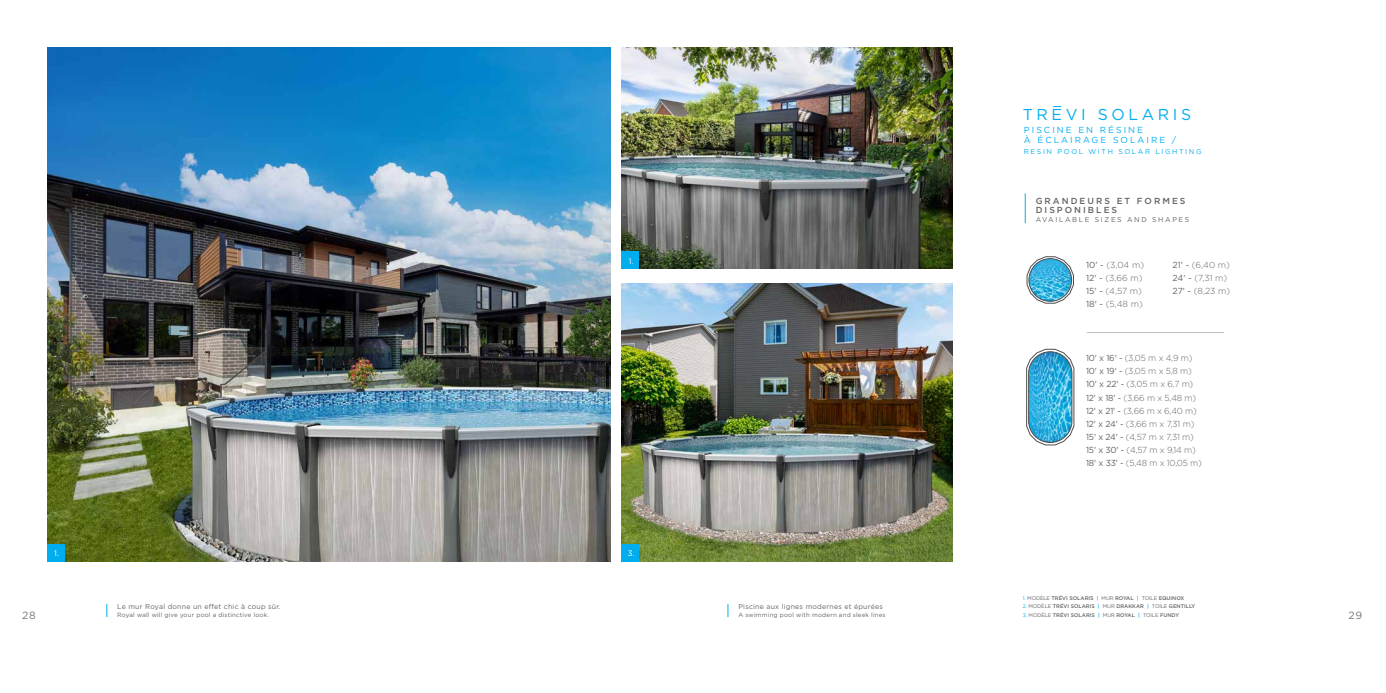
<style>
.page{position:relative;width:1386px;height:693px;background:#fff}
.page>*{position:absolute;margin:0;border:0;box-sizing:border-box;transform-origin:0 0}
.t1{font:15.75px "Gotham";letter-spacing:.23em;color:#00aeef}
.t2{font:10.5px "Gotham";color:#77787b}
.t3{font:300 8.75px/13.1px "Gotham";letter-spacing:-.02em;color:#636466}
.t4{font:8.75px/10.5px "Gotham";letter-spacing:.23em;color:#00aeef}
.t5{font:500 8.75px/9.6px "Gotham";letter-spacing:.23em;color:#636466}
.t6{font:7.88px "Gotham";color:#fff}
.t7{font:7px "Gotham";letter-spacing:.03em;color:#636466}
.t8{font:7px "Gotham";letter-spacing:.23em;color:#00aeef}
.t9{font:7px "Gotham";letter-spacing:.23em;color:#636466}
.t10{font:6.12px "Gotham";letter-spacing:.03em;color:#636466}
.t11{font:500 5.25px "Gotham";color:#636466}
.s1{font-weight:400}
.s2{font-weight:400;color:#00aeef}
.s3{color:#00aeef}
</style>
<div class="page">
<img style="left:47px;top:47px;width:563px;height:514px">
<img style="left:622px;top:284px;width:330px;height:277px">
<hr style="left:1025px;top:193px;width:1px;height:30px;background:#00aeef">
<svg style="left:1027px;top:256px;width:47px;height:48px"></svg>
<img style="left:1029px;top:259px;width:43px;height:42px;border-radius:21px">
<div style="left:1029px;top:258px;width:43px;height:44px;border:1px solid #4d4d4f;border-radius:50%"></div>
<svg style="left:1026px;top:349px;width:48px;height:96px"></svg>
<img style="left:1029px;top:352px;width:43px;height:91px;border-radius:22px">
<div style="left:1028px;top:351px;width:44px;height:92px;border:1px solid #4d4d4f;border-radius:22px"></div>
<hr style="left:1087px;top:332px;width:137px;height:1px;background:#bcbec0">
<img style="left:622px;top:47px;width:330px;height:222px">
<svg style="left:106px;top:604px;width:1px;height:13px"></svg>
<svg style="left:728px;top:604px;width:1px;height:13px"></svg>
<div style="left:47px;top:544px;width:18px;height:17px;background:#00aeef"></div>
<div style="left:622px;top:544px;width:17px;height:17px;background:#00aeef"></div>
<div style="left:622px;top:252px;width:17px;height:17px;background:#00aeef"></div>
<p class="t6" style="left:629px;top:256px;width:6px">1.</p>
<p class="t6" style="left:54px;top:549px;width:6px">1.</p>
<p class="t6" style="left:628px;top:549px;width:8px">3.</p>
<h1 class="t1" style="left:1023px;top:105px;width:170px">TREVI SOLARIS</h1>
<p class="t4" style="left:1024px;top:124px;width:154px">PISCINE EN RÉSINE<br>À ÉCLAIRAGE SOLAIRE /</p>
<p class="t8" style="left:1024px;top:147px;width:179px">RESIN POOL WITH SOLAR LIGHTING</p>
<p class="t5" style="left:1036px;top:196px;width:151px">GRANDEURS ET FORMES<br>DISPONIBLES</p>
<p class="t9" style="left:1036px;top:215px;width:155px">AVAILABLE SIZES AND SHAPES</p>
<p class="t3" style="left:1086px;top:258px;width:60px"><span class="s1">10' -</span> (3,04 m)<br><span class="s1">12' -</span> (3,66 m)<br><span class="s1">15' -</span> (4,57 m)<br><span class="s1">18' -</span> (5,48 m)</p>
<p class="t3" style="left:1173px;top:258px;width:59px"><span class="s1">21' -</span> (6,40 m)<br><span class="s1">24' -</span> (7,31 m)<br><span class="s1">27' -</span> (8,23 m)</p>
<p class="t3" style="left:1086px;top:351px;width:117px"><span class="s1">10' x 16' -</span> (3,05 m x 4,9 m)<br><span class="s1">10' x 19' -</span> (3,05 m x 5,8 m)<br><span class="s1">10' x 22' -</span> (3,05 m x 6,7 m)<br><span class="s1">12' x 18' -</span> (3,66 m x 5,48 m)<br><span class="s1">12' x 21' -</span> (3,66 m x 6,40 m)<br><span class="s1">12' x 24' -</span> (3,66 m x 7,31 m)<br><span class="s1">15' x 24' -</span> (4,57 m x 7,31 m)<br><span class="s1">15' x 30' -</span> (4,57 m x 9,14 m)<br><span class="s1">18' x 33' -</span> (5,48 m x 10,05 m)</p>
<p class="t11" style="left:1023px;top:595px;width:163px"><span class="s2">1.</span> <span class="s1">MODÈLE</span> TRÉVI SOLARIS <span class="s3">|</span> <span class="s1">MUR</span> ROYAL <span class="s3">|</span> <span class="s1">TOILE</span> EQUINOX</p>
<p class="t11" style="left:1023px;top:603px;width:174px"><span class="s2">2.</span> <span class="s1">MODÈLE</span> TRÉVI SOLARIS <span class="s3">|</span> <span class="s1">MUR</span> DRAKKAR <span class="s3">|</span> <span class="s1">TOILE</span> GENTILLY</p>
<p class="t11" style="left:1023px;top:612px;width:158px"><span class="s2">3.</span> <span class="s1">MODÈLE</span> TRÉVI SOLARIS <span class="s3">|</span> <span class="s1">MUR</span> ROYAL <span class="s3">|</span> <span class="s1">TOILE</span> FUNDY</p>
<p class="t7" style="left:117px;top:603px;width:165px">Le mur Royal donne un effet chic à coup sûr.</p>
<p class="t10" style="left:117px;top:611px;width:153px">Royal wall will give your pool a distinctive look.</p>
<p class="t7" style="left:738px;top:603px;width:146px">Piscine aux lignes modernes et épurées</p>
<p class="t10" style="left:738px;top:611px;width:149px">A swimming pool with modern and sleek lines</p>
<p class="t2" style="left:22px;top:608px;width:15px">28</p>
<p class="t2" style="left:1349px;top:608px;width:15px">29</p>
</div>
